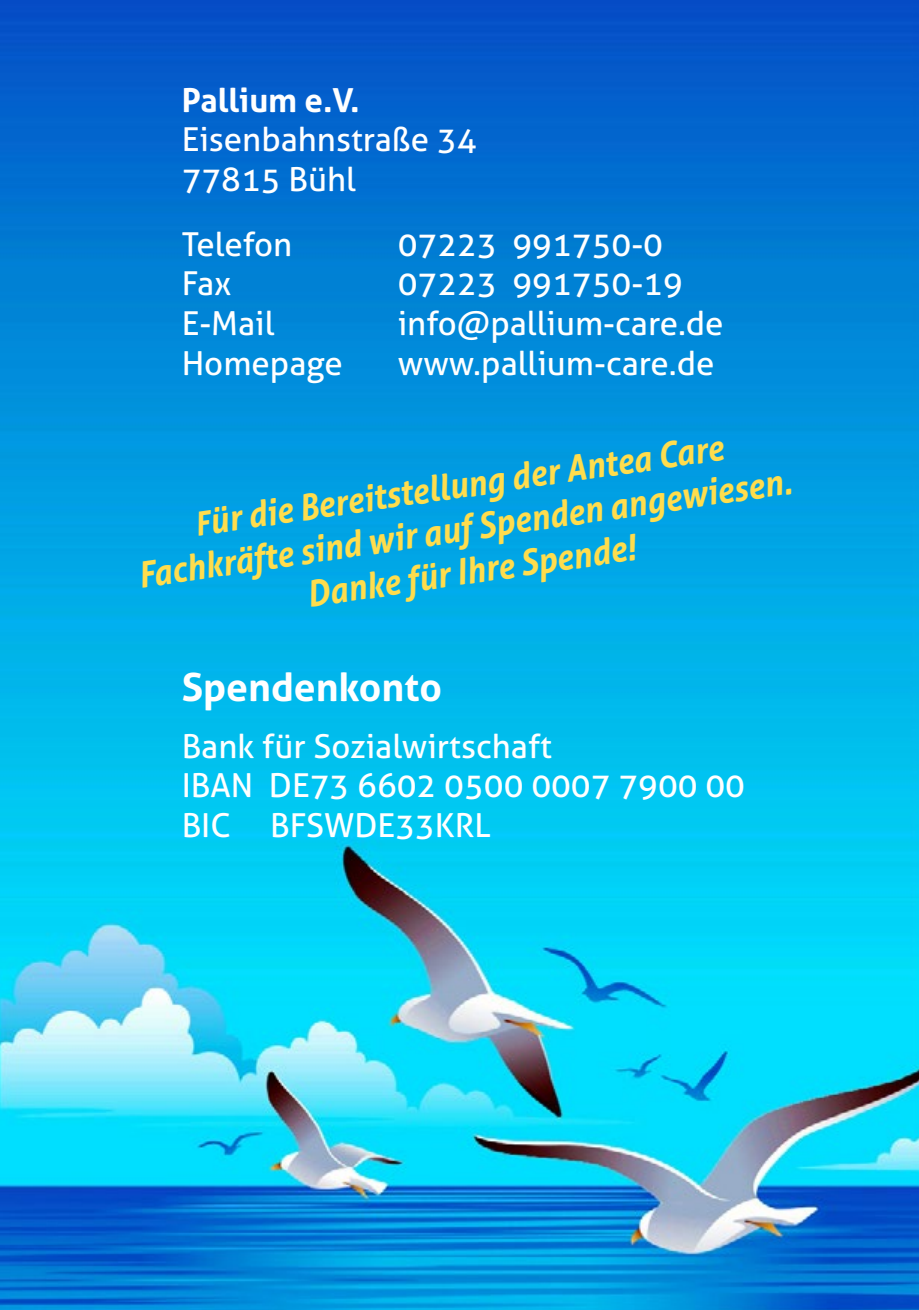
<style>
.page{position:relative;width:919px;height:1310px;background:#fff}
.page>*{position:absolute;margin:0;border:0;box-sizing:border-box;transform-origin:0 0}
.t1{font:700 39px "Aller";color:#fff}
.t2{font:italic 700 36px/43.2px "Aller";color:#ffdd4d;text-align:center;scale:.9 1}
.t3{font:33px/39.6px "Aller";color:#fff}
.t4{font:700 33px "Aller";color:#fff}
.s1{font-size:33px}
</style>
<div class="page">
<img style="left:0;top:0;width:918px;height:1310px">
<p class="t4" style="left:182px;top:79px;width:180px">Pallium e.V.</p>
<p class="t3" style="left:182px;top:120px;width:296px">Eisenbahnstraße 34<br>77815 Bühl</p>
<p class="t3" style="left:182px;top:224px;width:112px">Telefon</p>
<p class="t3" style="left:398px;top:224px;width:267px">07223 991750-0</p>
<p class="t3" style="left:182px;top:264px;width:51px">Fax</p>
<p class="t3" style="left:398px;top:264px;width:286px">07223 991750-19</p>
<p class="t3" style="left:182px;top:303px;width:94px">E-Mail</p>
<p class="t3" style="left:398px;top:303px;width:327px">info@pallium-care.de</p>
<p class="t3" style="left:182px;top:343px;width:163px">Homepage</p>
<p class="t3" style="left:398px;top:343px;width:318px">www.pallium-care.de</p>
<p class="t2" style="left:129px;top:509px;width:735px;rotate:-8deg"><span class="s1">F</span>ür die Bereitstellung der Antea Care<br>Fachkräfte sind wir auf Spenden angewiesen.<br>Danke für Ihre Spende!</p>
<p class="t1" style="left:182px;top:663px;width:262px">Spendenkonto</p>
<p class="t3" style="left:182px;top:726px;width:565px">Bank für Sozialwirtschaft<br>IBAN DE73 6602 0500 0007 7900 00<br>BIC BFSWDE33KRL</p>
</div>
